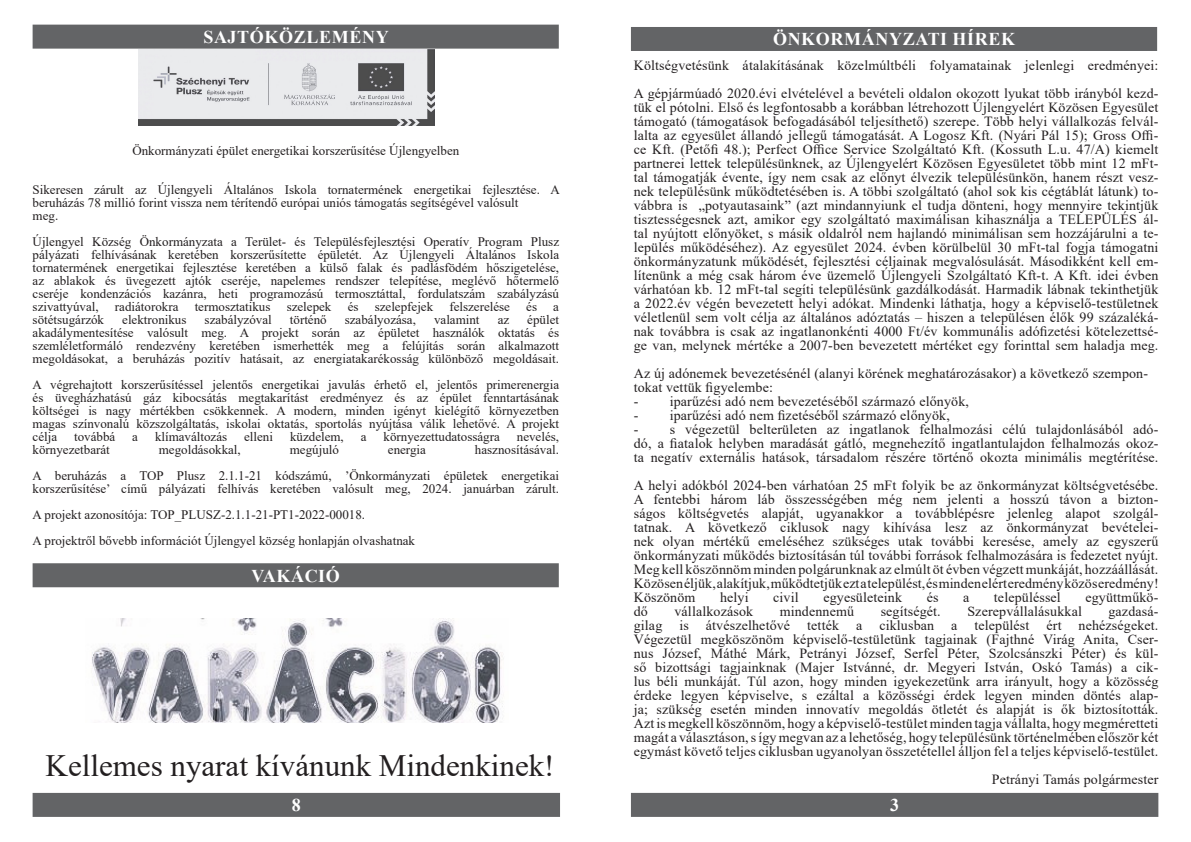
<style>
.page{position:relative;width:1191px;height:842px;background:#fff}
.page>*{position:absolute;margin:0;border:0;box-sizing:border-box;transform-origin:0 0}
.t1{font:31px "Times New Roman";color:#231f20}
.HIREK_SZAKASZ_SZURKE{font:700 18px "Times New Roman";letter-spacing:.035em;color:#fff}
.t2{font:14px/14px "Times New Roman";letter-spacing:.01em;color:#231f20;text-align:justify}
.t3{font:13px "Times New Roman";color:#231f20}
</style>
<div class="page">
<div style="left:33px;top:793px;width:527px;height:24px;background:#636466"></div>
<div style="left:631px;top:793px;width:527px;height:24px;background:#636466"></div>
<div style="left:33px;top:25px;width:526px;height:24px;background:#636466"></div>
<div style="left:631px;top:27px;width:526px;height:24px;background:#636466"></div>
<div style="left:33px;top:563px;width:526px;height:24px;background:#636466"></div>
<img style="left:138px;top:50px;width:297px;height:76px">
<img style="left:92px;top:618px;width:412px;height:104px">
<p class="HIREK_SZAKASZ_SZURKE" style="left:203px;top:24px;width:187px">SAJTÓKÖZLEMÉNY</p>
<p class="HIREK_SZAKASZ_SZURKE" style="left:773px;top:26px;width:243px">ÖNKORMÁNYZATI HÍREK</p>
<p class="t3" style="left:132px;top:142px;width:328px">Önkormányzati épület energetikai korszerűsítése Újlengyelben</p>
<p class="t3" style="left:33px;top:181px;width:529px">Sikeresen zárult az Újlengyeli Általános Iskola tornatermének energetikai fejlesztése. A</p>
<p class="t3" style="left:33px;top:194px;width:487px">beruházás 78 millió forint vissza nem térítendő európai uniós támogatás segítségével valósult</p>
<p class="t3" style="left:33px;top:207px;width:27px">meg.</p>
<p class="t3" style="left:33px;top:233px;width:528px">Újlengyel Község Önkormányzata a Terület- és Településfejlesztési Operatív Program Plusz</p>
<p class="t3" style="left:33px;top:246px;width:528px">pályázati felhívásának keretében korszerűsítette épületét. Az Újlengyeli Általános Iskola</p>
<p class="t3" style="left:33px;top:259px;width:528px">tornatermének energetikai fejlesztése keretében a külső falak és padlásfödém hőszigetelése,</p>
<p class="t3" style="left:33px;top:272px;width:528px">az ablakok és üvegezett ajtók cseréje, napelemes rendszer telepítése, meglévő hőtermelő</p>
<p class="t3" style="left:33px;top:285px;width:528px">cseréje kondenzációs kazánra, heti programozású termosztáttal, fordulatszám szabályzású</p>
<p class="t3" style="left:33px;top:298px;width:528px">szivattyúval, radiátorokra termosztatikus szelepek és szelepfejek felszerelése és a</p>
<p class="t3" style="left:33px;top:311px;width:73px">sötétsugárzók</p>
<p class="t3" style="left:122px;top:311px;width:66px">elektronikus</p>
<p class="t3" style="left:205px;top:311px;width:69px">szabályzóval</p>
<p class="t3" style="left:290px;top:311px;width:38px">történő</p>
<p class="t3" style="left:345px;top:311px;width:73px">szabályozása,</p>
<p class="t3" style="left:434px;top:311px;width:47px">valamint</p>
<p class="t3" style="left:497px;top:311px;width:13px">az</p>
<p class="t3" style="left:527px;top:311px;width:33px">épület</p>
<p class="t3" style="left:33px;top:324px;width:528px">akadálymentesítése valósult meg. A projekt során az épületet használók oktatás és</p>
<p class="t3" style="left:33px;top:337px;width:528px">szemléletformáló rendezvény keretében ismerhették meg a felújítás során alkalmazott</p>
<p class="t3" style="left:33px;top:350px;width:528px">megoldásokat, a beruházás pozitív hatásait, az energiatakarékosság különböző megoldásait.</p>
<p class="t3" style="left:33px;top:376px;width:528px">A végrehajtott korszerűsítéssel jelentős energetikai javulás érhető el, jelentős primerenergia</p>
<p class="t3" style="left:33px;top:389px;width:528px">és üvegházhatású gáz kibocsátás megtakarítást eredményez és az épület fenntartásának</p>
<p class="t3" style="left:33px;top:402px;width:528px">költségei is nagy mértékben csökkennek. A modern, minden igényt kielégítő környezetben</p>
<p class="t3" style="left:33px;top:415px;width:528px">magas színvonalú közszolgáltatás, iskolai oktatás, sportolás nyújtása válik lehetővé. A projekt</p>
<p class="t3" style="left:33px;top:428px;width:26px">célja</p>
<p class="t3" style="left:74px;top:428px;width:43px">továbbá</p>
<p class="t3" style="left:132px;top:428px;width:7px">a</p>
<p class="t3" style="left:155px;top:428px;width:74px">klímaváltozás</p>
<p class="t3" style="left:244px;top:428px;width:30px">elleni</p>
<p class="t3" style="left:290px;top:428px;width:55px">küzdelem,</p>
<p class="t3" style="left:361px;top:428px;width:7px">a</p>
<p class="t3" style="left:383px;top:428px;width:118px">környezettudatosságra</p>
<p class="t3" style="left:517px;top:428px;width:44px">nevelés,</p>
<p class="t3" style="left:33px;top:441px;width:79px">környezetbarát</p>
<p class="t3" style="left:159px;top:441px;width:83px">megoldásokkal,</p>
<p class="t3" style="left:290px;top:441px;width:51px">megújuló</p>
<p class="t3" style="left:388px;top:441px;width:40px">energia</p>
<p class="t3" style="left:475px;top:441px;width:86px">hasznosításával.</p>
<p class="t3" style="left:33px;top:467px;width:528px">A beruházás a TOP Plusz 2.1.1-21 kódszámú, ’Önkormányzati épületek energetikai</p>
<p class="t3" style="left:33px;top:480px;width:528px">korszerűsítése’ című pályázati felhívás keretében valósult meg, 2024. januárban zárult.</p>
<p class="t3" style="left:33px;top:506px;width:334px">A projekt azonosítója: TOP_PLUSZ-2.1.1-21-PT1-2022-00018.</p>
<p class="t3" style="left:33px;top:532px;width:384px">A projektről bővebb információt Újlengyel község honlapján olvashatnak</p>
<p class="HIREK_SZAKASZ_SZURKE" style="left:251px;top:563px;width:90px">VAKÁCIÓ</p>
<p class="t1" style="left:46px;top:744px;width:510px">Kellemes nyarat kívánunk Mindenkinek!</p>
<p class="t2" style="left:634px;top:58px;width:526px">Költségvetésünk átalakításának közelmúltbéli folyamatainak jelenlegi eredményei:</p>
<p class="t2" style="left:634px;top:86px;width:526px">A gépjármúadó 2020.évi elvételével a bevételi oldalon okozott lyukat több irányból kezd&shy;tük el pótolni. Első és legfontosabb a korábban létrehozott Újlengyelért Közösen Egyesület támogató (támogatások befogadásából teljesíthető) szerepe. Több helyi vállalkozás felvál&shy;lalta az egyesület állandó jellegű támogatását. A Logosz Kft. (Nyári Pál 15); Gross Offi&shy;ce Kft. (Petőfi 48.); Perfect Office Service Szolgáltató Kft. (Kossuth L.u. 47/A) kiemelt partnerei lettek településünknek, az Újlengyelért Közösen Egyesületet több mint 12 mFt&shy;tal támogatják évente, így nem csak az előnyt élvezik településünkön, hanem részt vesz&shy;nek településünk működtetésében is. A többi szolgáltató (ahol sok kis cégtáblát látunk) to&shy;vábbra is „potyautasaink” (azt mindannyiunk el tudja dönteni, hogy mennyire tekintjük tisztességesnek azt, amikor egy szolgáltató maximálisan kihasználja a TELEPÜLÉS ál&shy;tal nyújtott előnyöket, s másik oldalról nem hajlandó minimálisan sem hozzájárulni a te&shy;lepülés működéséhez). Az egyesület 2024. évben körülbelül 30 mFt-tal fogja támogatni önkormányzatunk működését, fejlesztési céljainak megvalósulását. Másodikként kell em&shy;lítenünk a még csak három éve üzemelő Újlengyeli Szolgáltató Kft-t. A Kft. idei évben várhatóan kb. 12 mFt-tal segíti településünk gazdálkodását. Harmadik lábnak tekinthetjük a 2022.év végén bevezetett helyi adókat. Mindenki láthatja, hogy a képviselő-testületnek véletlenül sem volt célja az általános adóztatás – hiszen a településen élők 99 százaléká&shy;nak továbbra is csak az ingatlanonkénti 4000 Ft/év kommunális adófizetési kötelezettsé&shy;ge van, melynek mértéke a 2007-ben bevezetett mértéket egy forinttal sem haladja meg.</p>
<p class="t2" style="left:634px;top:366px;width:516px">Az új adónemek bevezetésénél (alanyi körének meghatározásakor) a következő szempon&shy;tokat vettük figyelembe:</p>
<p class="t2" style="left:634px;top:394px;width:337px">- iparűzési adó nem bevezetéséből származó előnyök,</p>
<p class="t2" style="left:634px;top:408px;width:318px">- iparűzési adó nem fizetéséből származó előnyök,</p>
<p class="t2" style="left:634px;top:422px;width:526px">- s végezetül belterületen az ingatlanok felhalmozási célú tulajdonlásából adó&shy;dó, a fiatalok helyben maradását gátló, megnehezítő ingatlantulajdon felhalmozás okoz&shy;ta negatív externális hatások, társadalom részére történő okozta minimális megtérítése.</p>
<p class="t2" style="left:634px;top:478px;width:526px">A helyi adókból 2024-ben várhatóan 25 mFt folyik be az önkormányzat költségvetésébe.</p>
<p class="t2" style="left:634px;top:492px;width:526px">A fentebbi három láb összességében még nem jelenti a hosszú távon a bizton&shy;ságos költségvetés alapját, ugyanakkor a továbblépésre jelenleg alapot szolgál&shy;tatnak. A következő ciklusok nagy kihívása lesz az önkormányzat bevételei&shy;nek olyan mértékű emeléséhez szükséges utak további keresése, amely az egyszerű önkormányzati működés biztosításán túl további források felhalmozására is fedezetet nyújt.</p>
<p class="t2" style="left:634px;top:562px;width:526px">Meg kell köszönnöm minden polgárunknak az elmúlt öt évben végzett munkáját, hozzáállását.<br>Közösen éljük, alakítjuk, működtetjük ezt a települést, és minden elért eredmény közös eredmény!</p>
<p class="t2" style="left:634px;top:590px;width:63px">Köszönöm</p>
<p class="t2" style="left:720px;top:590px;width:30px">helyi</p>
<p class="t2" style="left:773px;top:590px;width:27px">civil</p>
<p class="t2" style="left:823px;top:590px;width:80px">egyesületeink</p>
<p class="t2" style="left:926px;top:590px;width:13px">és</p>
<p class="t2" style="left:963px;top:590px;width:8px">a</p>
<p class="t2" style="left:994px;top:590px;width:68px">településsel</p>
<p class="t2" style="left:1085px;top:590px;width:74px">együttműkö-</p>
<p class="t2" style="left:634px;top:604px;width:16px">dő</p>
<p class="t2" style="left:674px;top:604px;width:80px">vállalkozások</p>
<p class="t2" style="left:779px;top:604px;width:76px">mindennemű</p>
<p class="t2" style="left:880px;top:604px;width:62px">segítségét.</p>
<p class="t2" style="left:967px;top:604px;width:116px">Szerepvállalásukkal</p>
<p class="t2" style="left:634px;top:604px;width:526px;text-align:right">gazdasá-<br>gilag is átvészelhetővé tették a ciklusban a települést ért nehézségeket.</p>
<p class="t2" style="left:634px;top:632px;width:526px">Végezetül megköszönöm képviselő-testületünk tagjainak (Fajthné Virág Anita, Cser&shy;nus József, Máthé Márk, Petrányi József, Serfel Péter, Szolcsánszki Péter) és kül&shy;ső bizottsági tagjainknak (Majer Istvánné, dr. Megyeri István, Oskó Tamás) a cik&shy;lus béli munkáját. Túl azon, hogy minden igyekezetünk arra irányult, hogy a közösség érdeke legyen képviselve, s ezáltal a közösségi érdek legyen minden döntés alap&shy;ja; szükség esetén minden innovatív megoldás ötletét és alapját is ők biztosították.</p>
<p class="t2" style="left:634px;top:716px;width:526px">Azt is megkell köszönnöm, hogy a képviselő-testület minden tagja vállalta, hogy megméretteti magát a választáson, s így megvan az a lehetőség, hogy településünk történelmében először két egymást követő teljes ciklusban ugyanolyan összetétellel álljon fel a teljes képviselő-testület.</p>
<p class="t2" style="left:991px;top:772px;width:168px">Petrányi Tamás polgármester</p>
<p class="HIREK_SZAKASZ_SZURKE" style="left:292px;top:792px;width:10px">8</p>
<p class="HIREK_SZAKASZ_SZURKE" style="left:890px;top:792px;width:10px">3</p>
</div>
